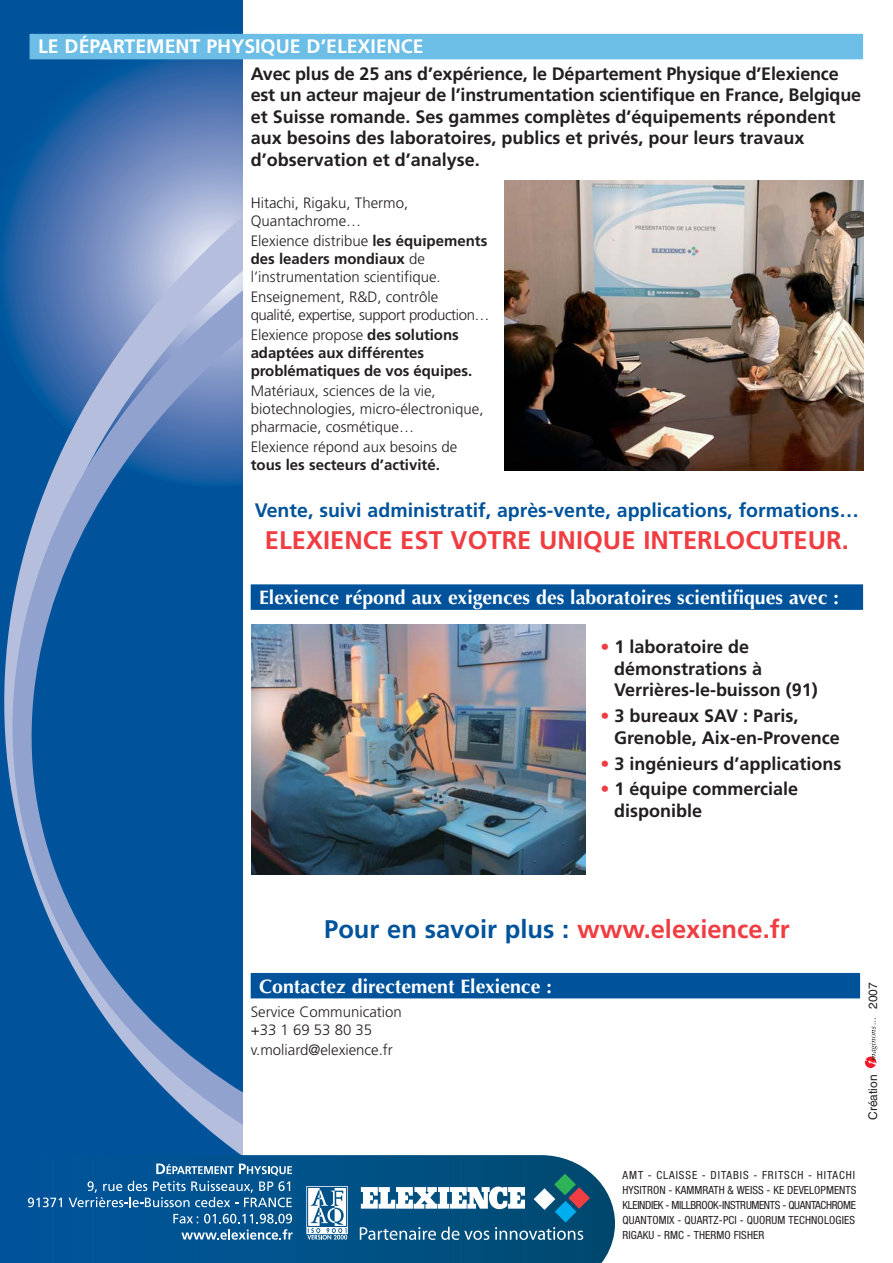
<style>
.page{position:relative;width:893px;height:1263px;background:#fff}
.page>*{position:absolute;margin:0;border:0;box-sizing:border-box;transform-origin:0 0}
.t1{font:700 25.5px "Frutiger";color:#ef3d42}
.t2{font:700 25.5px "Frutiger";color:#00539b}
.t3{font:700 19.5px "Optima";color:#fff}
.t4{font:700 19.5px "Frutiger";color:#00539b}
.t5{font:700 19.5px "Frutiger";color:#fff}
.t6{font:700 18px/21.6px "Frutiger";color:#231f20}
.t7{font:300 15px/18px "Frutiger";color:#231f20}
.t8{font:700 15px/18px "Frutiger";letter-spacing:-.005em;color:#231f20}
.t9{font:300 15px/18px "Frutiger";letter-spacing:-.03em;color:#231f20}
.t10{font:12px "Helvetica";color:#231f20}
.t11{font:condensed 11.25px/15px "Helvetica Neue";letter-spacing:.01em;color:#231f20}
.s1{font-weight:700}
.s2{font-weight:300}
.s3{color:#ef3d42}
</style>
<div class="page">
<svg style="left:0;top:11px;width:242px;height:97px;background:#125aa0"></svg>
<svg style="left:0;top:108px;width:242px;height:1047px;background:#326eac"></svg>
<div style="left:30px;top:34px;width:833px;height:25px;background:#6dbee6"></div>
<div style="left:251px;top:584px;width:612px;height:26px;background:#00539b"></div>
<div style="left:251px;top:973px;width:609px;height:25px;background:#00539b"></div>
<svg style="left:0;top:1155px;width:615px;height:108px;background:#09578e"></svg>
<svg style="left:306px;top:1186px;width:42px;height:54px"></svg>
<svg style="left:28px;top:1198px;width:34px;height:9px"></svg>
<svg style="left:69px;top:1164px;width:223px;height:43px;background:#2d71a5"></svg>
<svg style="left:173px;top:1214px;width:25px;height:9px"></svg>
<svg style="left:204px;top:1214px;width:88px;height:9px"></svg>
<svg style="left:181px;top:1229px;width:111px;height:11px"></svg>
<svg style="left:360px;top:1174px;width:230px;height:66px"></svg>
<img style="left:505px;top:181px;width:358px;height:290px">
<img style="left:252px;top:625px;width:333px;height:250px">
<div style="left:865px;top:1057px;width:11px;height:11px;background:#ed1c24;border-radius:50%"></div>
<svg style="left:865px;top:1018px;width:12px;height:47px"></svg>
<p class="t5" style="left:38px;top:39px;width:387px">LE DÉPARTEMENT PHYSIQUE D’ELEXIENCE</p>
<p class="t6" style="left:251px;top:64px;width:612px">Avec plus de 25 ans d’expérience, le Département Physique d’Elexience est un acteur majeur de l’instrumentation scientifique en France, Belgique et Suisse romande. Ses gammes complètes d’équipements répondent aux besoins des laboratoires, publics et privés, pour leurs travaux d’observation et d’analyse.</p>
<p class="t7" style="left:251px;top:194px;width:159px">Hitachi, Rigaku, Thermo,<br>Quantachrome…</p>
<p class="t7" style="left:251px;top:233px;width:238px">Elexience distribue <span class="s1">les équipements des leaders mondiaux</span> de l’instrumentation scientifique.</p>
<p class="t9" style="left:251px;top:289px;width:240px">Enseignement, R&amp;D, contrôle<br>qualité, expertise, support production…</p>
<p class="t8" style="left:251px;top:327px;width:223px"><span class="s2">Elexience propose</span> des solutions adaptées aux différentes problématiques de vos équipes.</p>
<p class="t7" style="left:251px;top:383px;width:234px">Matériaux, sciences de la vie, biotechnologies, micro-électronique, pharmacie, cosmétique…</p>
<p class="t7" style="left:251px;top:439px;width:208px">Elexience répond aux besoins de</p>
<p class="t8" style="left:251px;top:457px;width:191px">tous les secteurs d’activité.</p>
<p class="t4" style="left:255px;top:502px;width:605px">Vente, suivi administratif, après-vente, applications, formations…</p>
<h1 class="t1" style="left:265px;top:530px;width:585px">ELEXIENCE EST VOTRE UNIQUE INTERLOCUTEUR.</h1>
<p class="t3" style="left:259px;top:590px;width:581px">Elexience répond aux exigences des laboratoires scientifiques avec :</p>
<p class="t6" style="left:614px;top:637px;width:205px;text-indent:-14px"><span class="s3">•</span> 1 laboratoire de démonstrations à<br>Verrières-le-buisson (91)</p>
<p class="t6" style="left:614px;top:707px;width:227px;text-indent:-14px"><span class="s3">•</span> 3 bureaux SAV : Paris,<br>Grenoble, Aix-en-Provence</p>
<p class="t6" style="left:600px;top:754px;width:242px"><span class="s3">•</span> 3 ingénieurs d’applications</p>
<p class="t6" style="left:614px;top:780px;width:185px;text-indent:-14px"><span class="s3">•</span> 1 équipe commerciale disponible</p>
<h1 class="t2" style="left:324px;top:919px;width:467px">Pour en savoir plus : <span class="s3">www.elexience.fr</span></h1>
<p class="t3" style="left:259px;top:978px;width:294px">Contactez directement Elexience :</p>
<p class="t7" style="left:251px;top:1004px;width:153px">Service Communication +33 1 69 53 80 35</p>
<p class="t7" style="left:251px;top:1042px;width:144px">v.moliard@elexience.fr</p>
<p class="t10" style="left:868px;top:1009px;width:28px;rotate:-90deg">2007</p>
<p class="t10" style="left:868px;top:1120px;width:47px;rotate:-90deg">Création</p>
<p class="t11" style="left:622px;top:1168px;width:235px">AMT - CLAISSE - DITABIS - FRITSCH - HITACHI HYSITRON - KAMMRATH &amp; WEISS - KE DEVELOPMENTS KLEINDIEK - MILLBROOK-INSTRUMENTS - QUANTACHROME QUANTOMIX - QUARTZ-PCI - QUORUM TECHNOLOGIES RIGAKU - RMC - THERMO FISHER</p>
</div>
